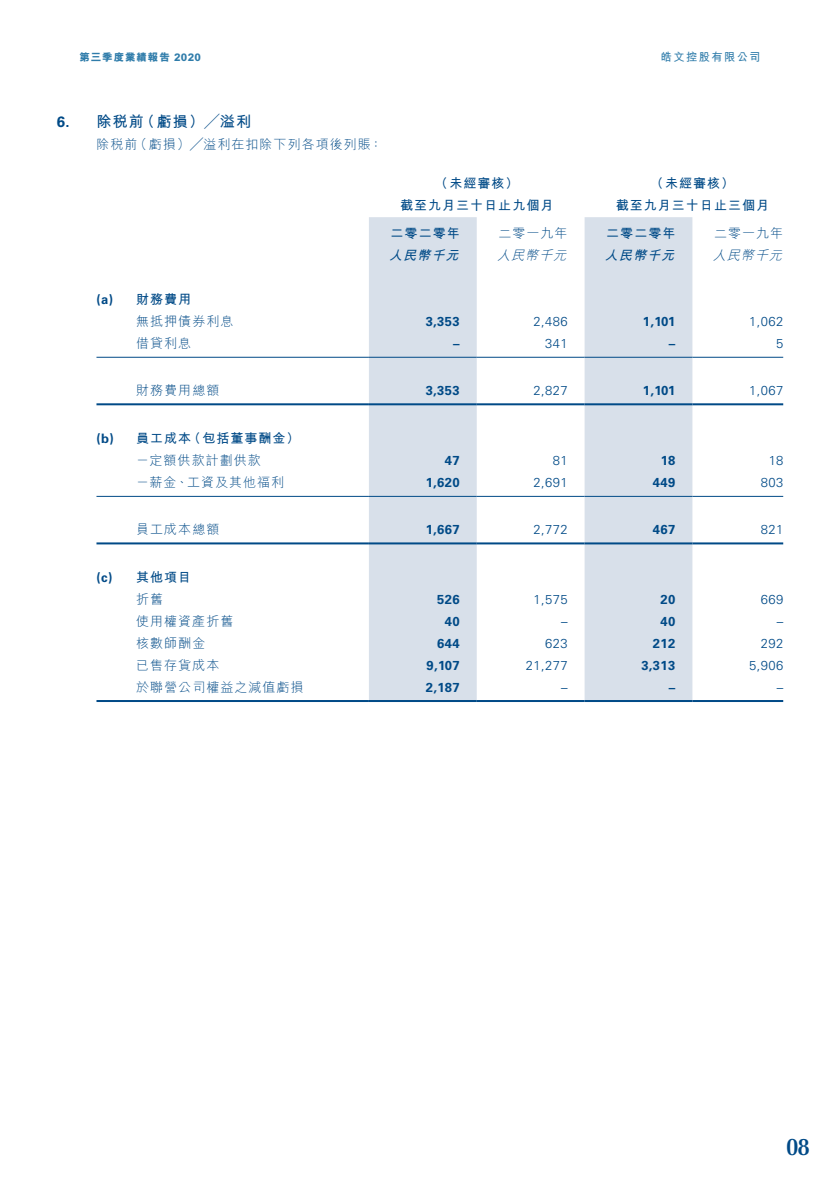
<style>
.page{position:relative;width:840px;height:1191px;background:#fff}
.page>*{position:absolute;margin:0;border:0;box-sizing:border-box;transform-origin:0 0}
.t1{font:600 24px "Optima LT Std";color:#004a87}
.t2{font:700 15px "M Hei HK";letter-spacing:.08em;color:#004a87}
.t3{font:300 13px/22px "M Hei HK";letter-spacing:.08em;color:#004a87}
.t4{font:700 13px/22px "M Hei HK";letter-spacing:.08em;color:#004a87;text-align:center}
.t5{font:700 13px "Univers LT Std";letter-spacing:.03em;color:#004a87}
.t6{font:300 13px "Univers LT Std";letter-spacing:.03em;color:#004a87}
.t7{font:italic 700 13px "M Hei HK";color:#004a87}
.t8{font:italic 300 13px "M Hei HK";color:#004a87}
.t9{font:700 11.2px "M Hei HK";letter-spacing:.12em;color:#2f7caa}
.t10{font:800 10.4px "M Hei HK";letter-spacing:.085em;color:#2f7caa}
.s1{font-family:"Univers LT Std"}
.s2{font-family:"Univers LT Std";font-weight:700}
.s3{font-weight:700}
.s4{font-weight:300}
</style>
<div class="page">
<svg style="left:369px;top:217px;width:323px;height:483px;fill:#d8e0ea"></svg>
<hr style="left:96px;top:357px;width:273px;height:1px;background:#004a87">
<hr style="left:369px;top:357px;width:107px;height:1px;background:#004a87">
<hr style="left:476px;top:357px;width:108px;height:1px;background:#004a87">
<hr style="left:584px;top:357px;width:108px;height:1px;background:#004a87">
<hr style="left:692px;top:357px;width:90px;height:1px;background:#004a87">
<hr style="left:96px;top:403px;width:273px;height:2px;background:#004a87">
<hr style="left:369px;top:403px;width:107px;height:2px;background:#004a87">
<hr style="left:476px;top:403px;width:108px;height:2px;background:#004a87">
<hr style="left:584px;top:403px;width:108px;height:2px;background:#004a87">
<hr style="left:692px;top:403px;width:90px;height:2px;background:#004a87">
<hr style="left:96px;top:496px;width:273px;height:1px;background:#004a87">
<hr style="left:369px;top:496px;width:107px;height:1px;background:#004a87">
<hr style="left:476px;top:496px;width:108px;height:1px;background:#004a87">
<hr style="left:584px;top:496px;width:108px;height:1px;background:#004a87">
<hr style="left:692px;top:496px;width:90px;height:1px;background:#004a87">
<hr style="left:96px;top:542px;width:273px;height:2px;background:#004a87">
<hr style="left:369px;top:542px;width:107px;height:2px;background:#004a87">
<hr style="left:476px;top:542px;width:108px;height:2px;background:#004a87">
<hr style="left:584px;top:542px;width:108px;height:2px;background:#004a87">
<hr style="left:692px;top:542px;width:90px;height:2px;background:#004a87">
<hr style="left:96px;top:700px;width:273px;height:2px;background:#004a87">
<hr style="left:369px;top:700px;width:107px;height:2px;background:#004a87">
<hr style="left:476px;top:700px;width:108px;height:2px;background:#004a87">
<hr style="left:584px;top:700px;width:108px;height:2px;background:#004a87">
<hr style="left:692px;top:700px;width:90px;height:2px;background:#004a87">
<p class="t10" style="left:79px;top:52px;width:123px">第三季度業績報告 2020</p>
<p class="t9" style="left:660px;top:49px;width:101px">皓文控股有限公司</p>
<p class="t2" style="left:57px;top:110px;width:196px"><span class="s1">6.</span> 除稅前（虧損）╱溢利</p>
<p class="t3" style="left:96px;top:133px;width:287px">除稅前（虧損）╱溢利在扣除下列各項後列賬：</p>
<p class="t3" style="left:136px;top:287px;width:99px;text-indent:-40px"><span class="s2">(a)</span> <span class="s3">財務費用<br></span>無抵押債券利息</p>
<p class="t4" style="left:434px;top:171px;width:85px">（未經審核）</p>
<p class="t4" style="left:650px;top:171px;width:85px">（未經審核）</p>
<p class="t4" style="left:400px;top:193px;width:155px">截至九月三十日止九個月</p>
<p class="t4" style="left:615px;top:193px;width:155px">截至九月三十日止三個月</p>
<p class="t4" style="left:390px;top:221px;width:71px">二零二零年</p>
<p class="t3" style="left:498px;top:221px;width:71px">二零一九年</p>
<p class="t4" style="left:606px;top:221px;width:71px">二零二零年</p>
<p class="t3" style="left:713px;top:221px;width:71px">二零一九年</p>
<p class="t7" style="left:389px;top:245px;width:75px">人民幣千元</p>
<p class="t8" style="left:497px;top:248px;width:74px">人民幣千元</p>
<p class="t7" style="left:604px;top:245px;width:75px">人民幣千元</p>
<p class="t8" style="left:712px;top:248px;width:74px">人民幣千元</p>
<p class="t5" style="left:425px;top:313px;width:35px">3,353</p>
<p class="t6" style="left:533px;top:313px;width:35px">2,486</p>
<p class="t5" style="left:642px;top:313px;width:34px">1,101</p>
<p class="t6" style="left:748px;top:313px;width:35px">1,062</p>
<p class="t3" style="left:136px;top:331px;width:57px">借貸利息</p>
<p class="t5" style="left:453px;top:335px;width:8px">–</p>
<p class="t6" style="left:545px;top:335px;width:24px">341</p>
<p class="t5" style="left:668px;top:335px;width:8px">–</p>
<p class="t6" style="left:775px;top:335px;width:9px">5</p>
<p class="t3" style="left:136px;top:379px;width:85px">財務費用總額</p>
<p class="t5" style="left:425px;top:383px;width:35px">3,353</p>
<p class="t6" style="left:533px;top:383px;width:35px">2,827</p>
<p class="t5" style="left:642px;top:383px;width:34px">1,101</p>
<p class="t6" style="left:748px;top:383px;width:35px">1,067</p>
<p class="t4" style="left:96px;top:426px;width:204px"><span class="s1">(b)</span> 員工成本（包括董事酬金）<span class="s4">－定額供款計劃供款</span></p>
<p class="t5" style="left:444px;top:452px;width:16px">47</p>
<p class="t6" style="left:552px;top:452px;width:16px">81</p>
<p class="t5" style="left:660px;top:452px;width:16px">18</p>
<p class="t6" style="left:768px;top:452px;width:16px">18</p>
<p class="t3" style="left:136px;top:471px;width:149px">－薪金、工資及其他福利</p>
<p class="t5" style="left:425px;top:474px;width:35px">1,620</p>
<p class="t6" style="left:533px;top:474px;width:35px">2,691</p>
<p class="t5" style="left:652px;top:474px;width:24px">449</p>
<p class="t6" style="left:760px;top:474px;width:24px">803</p>
<p class="t3" style="left:136px;top:518px;width:85px">員工成本總額</p>
<p class="t5" style="left:425px;top:522px;width:35px">1,667</p>
<p class="t6" style="left:533px;top:522px;width:35px">2,772</p>
<p class="t5" style="left:652px;top:522px;width:24px">467</p>
<p class="t6" style="left:760px;top:522px;width:24px">821</p>
<p class="t4" style="left:136px;top:565px;width:57px;text-align:left;text-indent:-40px"><span class="s1">(c)</span> 其他項目<span class="s4">折舊</span></p>
<p class="t5" style="left:437px;top:591px;width:24px">526</p>
<p class="t6" style="left:533px;top:591px;width:35px">1,575</p>
<p class="t5" style="left:660px;top:591px;width:16px">20</p>
<p class="t6" style="left:760px;top:591px;width:24px">669</p>
<p class="t3" style="left:136px;top:610px;width:99px">使用權資產折舊</p>
<p class="t5" style="left:444px;top:613px;width:16px">40</p>
<p class="t6" style="left:560px;top:613px;width:8px">–</p>
<p class="t5" style="left:660px;top:613px;width:16px">40</p>
<p class="t6" style="left:776px;top:613px;width:8px">–</p>
<p class="t3" style="left:136px;top:632px;width:71px">核數師酬金</p>
<p class="t5" style="left:437px;top:635px;width:24px">644</p>
<p class="t6" style="left:545px;top:635px;width:24px">623</p>
<p class="t5" style="left:652px;top:635px;width:24px">212</p>
<p class="t6" style="left:760px;top:635px;width:24px">292</p>
<p class="t3" style="left:136px;top:654px;width:85px">已售存貨成本</p>
<p class="t5" style="left:426px;top:657px;width:35px">9,107</p>
<p class="t6" style="left:525px;top:657px;width:43px">21,277</p>
<p class="t5" style="left:641px;top:657px;width:35px">3,313</p>
<p class="t6" style="left:748px;top:657px;width:35px">5,906</p>
<p class="t3" style="left:136px;top:676px;width:169px">於聯營公司權益之減值虧損</p>
<p class="t5" style="left:425px;top:679px;width:35px">2,187</p>
<p class="t6" style="left:560px;top:679px;width:8px">–</p>
<p class="t5" style="left:668px;top:679px;width:8px">–</p>
<p class="t6" style="left:776px;top:679px;width:8px">–</p>
<h1 class="t1" style="left:785px;top:1133px;width:25px">08</h1>
</div>
